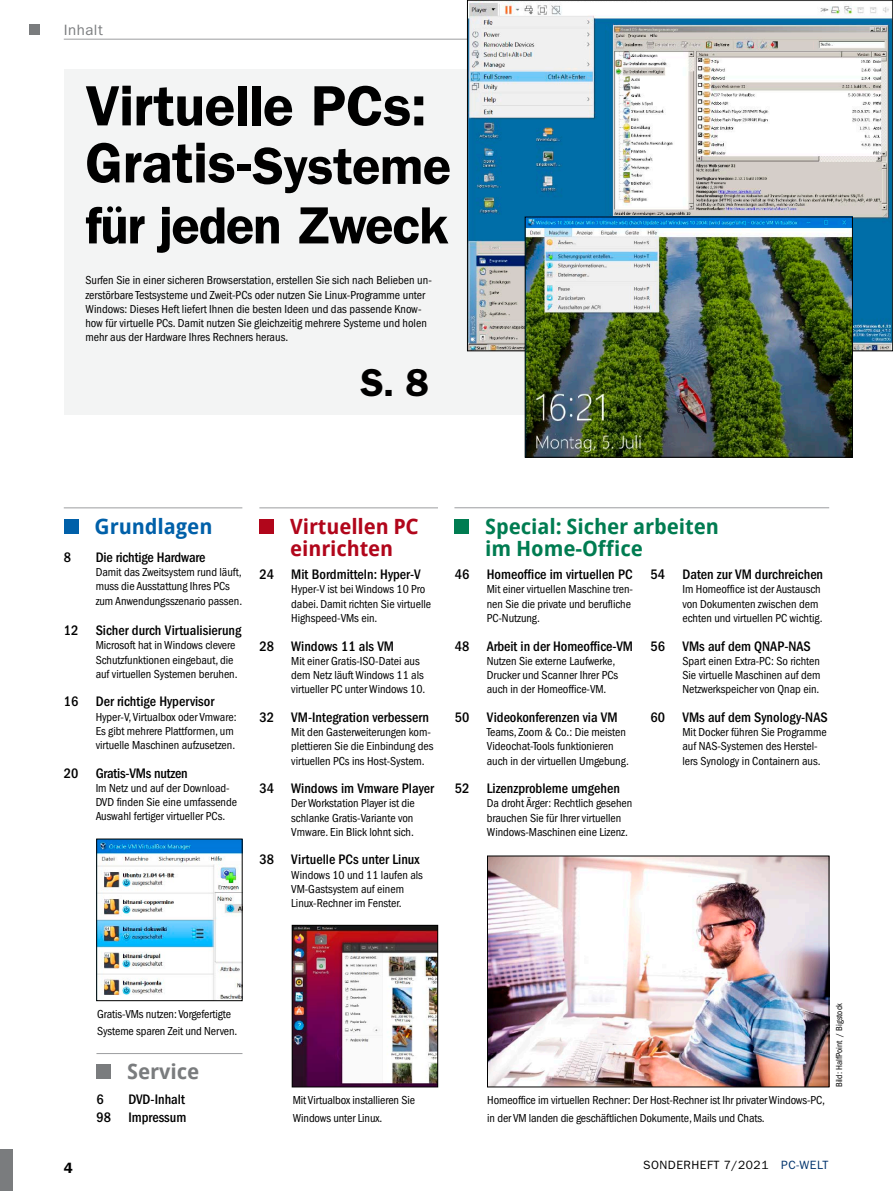
<style>
.page{position:relative;width:893px;height:1191px;background:#fff}
.page>*{position:absolute;margin:0;border:0;box-sizing:border-box;transform-origin:0 0}
.t1{font:600 57px/57px "ITC Franklin Gothic Std";letter-spacing:-.01em;color:#000}
.t2{font:600 52.5px "ITC Franklin Gothic Std";letter-spacing:-.025em;color:#000}
.t3{font:600 39px "ITC Franklin Gothic Std";color:#000}
.t4{font:700 21px/22.5px "Droid Sans Pro";letter-spacing:-.005em;color:#007c51}
.t5{font:700 21px/22.5px "Droid Sans Pro";letter-spacing:-.005em;color:#b1061b}
.t6{font:700 21px "Droid Sans Pro";letter-spacing:-.005em;color:#0060a9}
.t7{font:700 21px "Droid Sans Pro";letter-spacing:-.005em;color:#7a7c7e}
.t8{font:15px "ITC Franklin Gothic Std";letter-spacing:.035em;color:#7a7c7e}
.t9{font:600 15px "ITC Franklin Gothic Std";color:#000}
.t10{font:500 condensed 14.25px/18px "ITC Franklin Gothic Std";color:#000;text-align:right}
.t11{font:condensed 12px/14.2px "ITC Franklin Gothic Std";letter-spacing:-.005em;color:#000}
.t12{font:12px "ITC Franklin Gothic Std";letter-spacing:.04em;color:#000}
.t13{font:condensed 9px "ITC Franklin Gothic Std";color:#000}
.s1{font-size:52.5px}
.s2{color:#00336d}
</style>
<div class="page">
<div style="left:0;top:1148px;width:13px;height:43px;background:#7a7c7e"></div>
<hr style="left:64px;top:39px;width:765px;height:1px;background:#9c9d9f">
<div style="left:30px;top:24px;width:10px;height:11px;background:#7a7c7e"></div>
<div style="left:64px;top:69px;width:765px;height:345px;background:#f3f4f4"></div>
<hr style="left:64px;top:507px;width:178px;height:1px;background:#9c9d9f">
<div style="left:64px;top:519px;width:15px;height:15px;background:#0060a9"></div>
<hr style="left:259px;top:507px;width:179px;height:1px;background:#9c9d9f">
<div style="left:259px;top:519px;width:15px;height:15px;background:#b1061b"></div>
<hr style="left:454px;top:507px;width:375px;height:1px;background:#9c9d9f">
<div style="left:454px;top:518px;width:15px;height:15px;background:#007c51"></div>
<img style="left:469px;top:2px;width:422px;height:347px">
<img style="left:527px;top:219px;width:324px;height:236px">
<div style="left:525px;top:217px;width:328px;height:240px;border:1px solid #000"></div>
<hr style="left:96px;top:1053px;width:146px;height:1px;background:#9c9d9f">
<div style="left:96px;top:1064px;width:15px;height:15px;background:#7a7c7e"></div>
<img style="left:98px;top:841px;width:142px;height:157px">
<img style="left:294px;top:927px;width:142px;height:158px">
<div style="left:292px;top:925px;width:146px;height:162px;border:1px solid #000"></div>
<img style="left:489px;top:857px;width:338px;height:228px">
<div style="left:487px;top:855px;width:342px;height:232px;border:1px solid #000"></div>
<p class="t8" style="left:64px;top:21px;width:41px">Inhalt</p>
<p class="t1" style="left:85px;top:77px;width:367px">Virtuelle PCs:<br>Gratis-<span class="s1">Systeme</span></p>
<p class="t2" style="left:85px;top:194px;width:365px">für jeden Zweck</p>
<p class="t11" style="left:85px;top:273px;width:348px">Surfen Sie in einer sicheren Browserstation, erstellen Sie sich nach Belieben un&shy;zerstörbare Testsysteme und Zweit-PCs oder nutzen Sie Linux-Programme unter Windows: Dieses Heft liefert Ihnen die besten Ideen und das passende Know&shy;how für virtuelle PCs. Damit nutzen Sie gleichzeitig mehrere Systeme und holen mehr aus der Hardware Ihres Rechners heraus.</p>
<p class="t3" style="left:360px;top:360px;width:70px">S. 8</p>
<p class="t6" style="left:95px;top:511px;width:119px">Grundlagen</p>
<p class="t5" style="left:290px;top:514px;width:130px">Virtuellen PC einrichten</p>
<p class="t4" style="left:485px;top:514px;width:235px">Special: Sicher arbeiten im Home-Office</p>
<p class="t10" style="left:64px;top:548px;width:9px">8</p>
<p class="t10" style="left:96px;top:548px;width:111px">Die richtige Hardware</p>
<p class="t11" style="left:96px;top:565px;width:148px">Damit das Zweitsystem rund läuft, muss die Ausstattung Ihres PCs zum Anwendungsszenario passen.</p>
<p class="t10" style="left:64px;top:621px;width:179px">12 Sicher durch Virtualisierung</p>
<p class="t11" style="left:96px;top:638px;width:143px">Microsoft hat in Windows clevere<br>Schutzfunktionen eingebaut, die auf virtuellen Systemen beruhen.</p>
<p class="t10" style="left:64px;top:693px;width:152px">16 Der richtige Hypervisor</p>
<p class="t11" style="left:96px;top:709px;width:142px">Hyper-V, Virtualbox oder Vmware:<br>Es gibt mehrere Plattformen, um virtuelle Maschinen aufzusetzen.</p>
<p class="t10" style="left:64px;top:764px;width:125px">20 Gratis-VMs nutzen</p>
<p class="t11" style="left:96px;top:781px;width:143px">Im Netz und auf der Download-<br>DVD finden Sie eine umfassende<br>Auswahl fertiger virtueller PCs.</p>
<p class="t10" style="left:455px;top:565px;width:179px">46 Homeoffice im virtuellen PC</p>
<p class="t11" style="left:487px;top:582px;width:148px">Mit einer virtuellen Maschine tren&shy;nen Sie die private und berufliche<br>PC-Nutzung.</p>
<p class="t10" style="left:455px;top:637px;width:180px">48 Arbeit in der Homeoffice-VM</p>
<p class="t11" style="left:487px;top:654px;width:133px">Nutzen Sie externe Laufwerke,<br>Drucker und Scanner Ihrer PCs auch in der Homeoffice-VM.</p>
<p class="t10" style="left:455px;top:708px;width:164px">50 Videokonferenzen via VM</p>
<p class="t11" style="left:487px;top:725px;width:144px">Teams, Zoom &amp; Co.: Die meisten<br>Videochat-Tools funktionieren auch in der virtuellen Umgebung.</p>
<p class="t10" style="left:455px;top:779px;width:167px">52 Lizenzprobleme umgehen</p>
<p class="t11" style="left:487px;top:796px;width:147px">Da droht Ärger: Rechtlich gesehen brauchen Sie für Ihrer virtuellen<br>Windows-Maschinen eine Lizenz.</p>
<p class="t10" style="left:259px;top:565px;width:163px">24 Mit Bordmitteln: Hyper-V</p>
<p class="t11" style="left:291px;top:582px;width:141px">Hyper-V ist bei Windows 10 Pro dabei. Damit richten Sie virtuelle<br>Highspeed-VMs ein.</p>
<p class="t10" style="left:259px;top:637px;width:136px">28 Windows 11 als VM</p>
<p class="t11" style="left:291px;top:654px;width:136px">Mit einer Gratis-ISO-Datei aus dem Netz läuft Windows 11 als virtueller PC unter Windows 10.</p>
<p class="t10" style="left:259px;top:708px;width:171px">32 VM-Integration verbessern</p>
<p class="t11" style="left:291px;top:725px;width:144px">Mit den Gasterweiterungen kom&shy;plettieren Sie die Einbindung des virtuellen PCs ins Host-System.</p>
<p class="t10" style="left:259px;top:779px;width:176px">34 Windows im Vmware Player</p>
<p class="t11" style="left:291px;top:796px;width:125px">Der Workstation Player ist die schlanke Gratis-Variante von<br>Vmware. Ein Blick lohnt sich.</p>
<p class="t10" style="left:259px;top:850px;width:162px">38 Virtuelle PCs unter Linux</p>
<p class="t11" style="left:291px;top:867px;width:133px">Windows 10 und 11 laufen als<br>VM-Gastsystem auf einem<br>Linux-Rechner im Fenster.</p>
<p class="t10" style="left:651px;top:565px;width:174px">54 Daten zur VM durchreichen</p>
<p class="t11" style="left:682px;top:582px;width:142px">Im Homeoffice ist der Austausch von Dokumenten zwischen dem echten und virtuellen PC wichtig.</p>
<p class="t10" style="left:651px;top:637px;width:162px">56 VMs auf dem QNAP-NAS</p>
<p class="t11" style="left:682px;top:654px;width:139px;text-align:justify">Spart einen Extra-PC: So richten Sie virtuelle Maschinen auf dem Netzwerkspeicher von Qnap ein.</p>
<p class="t10" style="left:651px;top:708px;width:179px">60 VMs auf dem Synology-NAS</p>
<p class="t11" style="left:682px;top:725px;width:146px">Mit Docker führen Sie Programme auf NAS-Systemen des Herstel&shy;lers Synology in Containern aus.</p>
<p class="t11" style="left:97px;top:1005px;width:142px;line-height:17.2px">Gratis-VMs nutzen: Vorgefertigte<br>Systeme sparen Zeit und Nerven.</p>
<p class="t7" style="left:127px;top:1057px;width:74px">Service</p>
<p class="t10" style="left:96px;top:1090px;width:9px">6</p>
<p class="t10" style="left:96px;top:1090px;width:91px">DVD-Inhalt<br>98 Impressum</p>
<p class="t11" style="left:293px;top:1092px;width:124px;line-height:17.2px">Mit Virtualbox installieren Sie<br>Windows unter Linux.</p>
<p class="t11" style="left:487px;top:1092px;width:339px;line-height:17.2px">Homeoffice im virtuellen Rechner: Der Host-Rechner ist Ihr privater Windows-PC, in der VM landen die geschäftlichen Dokumente, Mails und Chats.</p>
<p class="t13" style="left:834px;top:1087px;width:86px;rotate:-90deg">Bild: HalfPoint / Bigstock</p>
<p class="t9" style="left:64px;top:1158px;width:10px">4</p>
<p class="t12" style="left:643px;top:1158px;width:187px">SONDERHEFT 7/2021 <span class="s2">PC-WELT</span></p>
</div>
